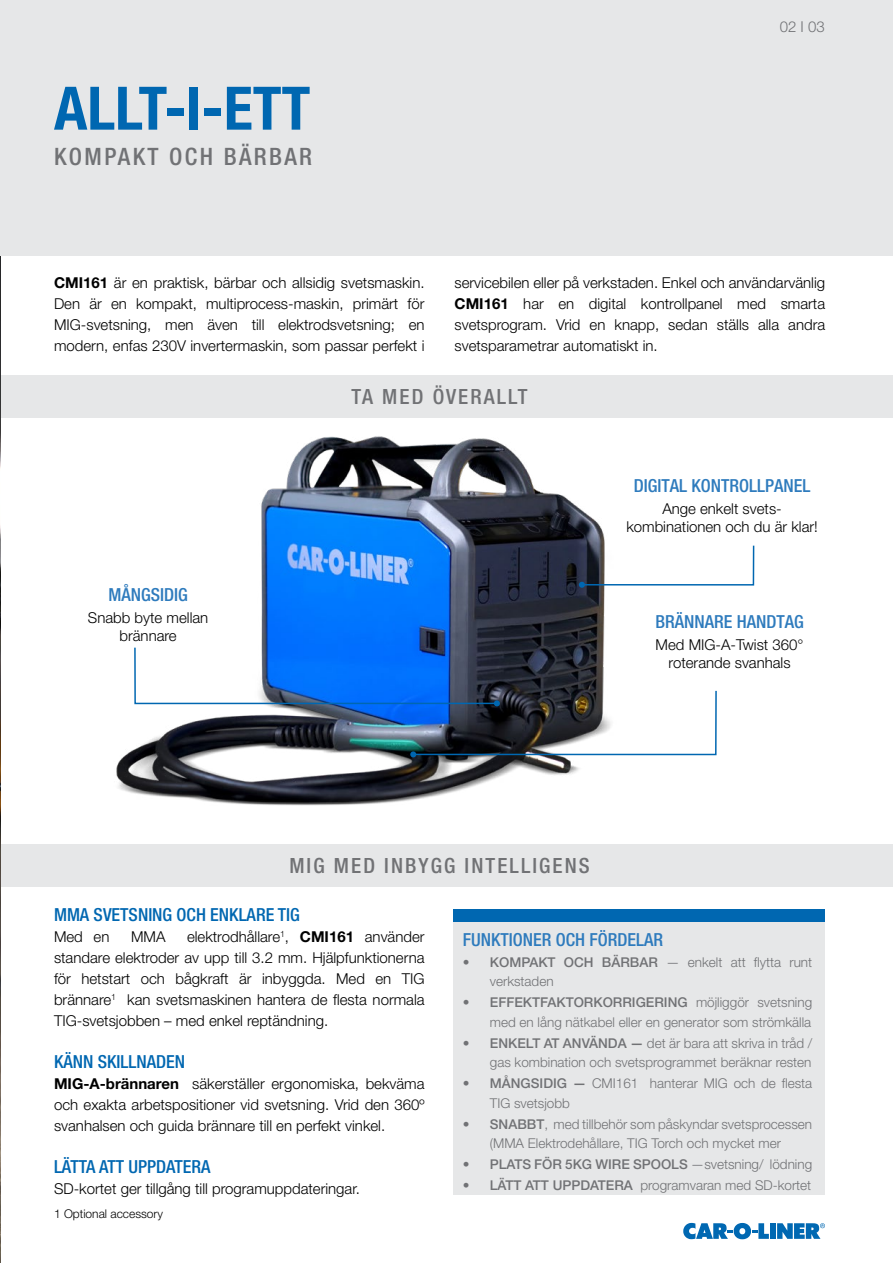
<style>
.page{position:relative;width:893px;height:1263px;background:#fff}
.page>*{position:absolute;margin:0;border:0;box-sizing:border-box;transform-origin:0 0}
.t1{font:700 condensed 60px "Helvetica Neue LT Pro";color:#0067b1}
.t2{font:500 condensed 24px "Helvetica Neue LT Pro";letter-spacing:.1em;color:#717275}
.t3{font:500 condensed 21px "Helvetica Neue LT Pro";letter-spacing:.1em;color:#717275}
.t4{font:500 condensed 18px "Helvetica Neue LT Pro";color:#2e7bbd}
.t5{font:500 condensed 18px "Helvetica Neue LT Pro";color:#0067b1}
.t6{font:300 15px/21px "Helvetica Neue LT Pro";color:#000;text-align:justify}
.t7{font:300 15px "Helvetica Neue LT Pro";color:#717275}
.t8{font:300 13.5px/19.5px "Helvetica Neue LT Pro";color:#717275}
.t9{font:500 13.5px "Helvetica Neue LT Pro";color:#717275}
.t10{font:300 12px "Helvetica Neue LT Pro";color:#000}
.s1{font-weight:700}
.s2{font-weight:500}
.s3{font-weight:300}
</style>
<div class="page">
<img style="left:0;top:255px;width:1px;height:1008px">
<div style="left:0;top:0;width:893px;height:255px;background:#e6e7e8"></div>
<div style="left:1px;top:375px;width:892px;height:43px;background:#e6e7e8"></div>
<div style="left:1px;top:844px;width:892px;height:43px;background:#e6e7e8"></div>
<svg style="left:683px;top:1223px;width:86px;height:16px"></svg>
<div style="left:770px;top:1223px;width:6px;height:16px;background:#0068b2"></div>
<svg style="left:777px;top:1223px;width:48px;height:16px"></svg>
<div style="left:453px;top:922px;width:372px;height:272px;background:#e6e7e8"></div>
<div style="left:453px;top:909px;width:372px;height:13px;background:#0067b1"></div>
<img style="left:116px;top:436px;width:489px;height:370px">
<svg style="left:133px;top:646px;width:584px;height:111px"></svg>
<svg style="left:579px;top:544px;width:176px;height:44px"></svg>
<p class="t1" style="left:54px;top:72px;width:258px">ALLT-I-ETT</p>
<p class="t2" style="left:54px;top:142px;width:260px">KOMPAKT OCH BÄRBAR</p>
<p class="t7" style="left:780px;top:18px;width:47px">02 I 03</p>
<p class="t6" style="left:54px;top:272px;width:372px"><span class="s1">CMI161</span> är en praktisk, bärbar och allsidig svetsmaskin.<br>Den är en kompakt, multiprocess-maskin, primärt för MIG-svetsning, men även till elektrodsvetsning; en modern, enfas 230V invertermaskin, som passar perfekt i</p>
<p class="t6" style="left:455px;top:272px;width:372px">servicebilen eller på verkstaden. Enkel och användarvänlig <span class="s1">CMI161</span> har en digital kontrollpanel med smarta svetsprogram. Vrid en knapp, sedan ställs alla andra svetsparametrar automatiskt in.</p>
<p class="t4" style="left:108px;top:583px;width:81px">MÅNGSIDIG</p>
<p class="t6" style="left:88px;top:608px;width:122px;line-height:18px;text-align:center">Snabb byte mellan brännare</p>
<p class="t3" style="left:351px;top:384px;width:178px">TA MED ÖVERALLT</p>
<p class="t4" style="left:634px;top:475px;width:178px">DIGITAL KONTROLLPANEL</p>
<p class="t6" style="left:626px;top:500px;width:193px;line-height:18px;text-align:center">Ange enkelt svets&shy;kombinationen och du är klar!</p>
<p class="t4" style="left:655px;top:611px;width:150px">BRÄNNARE HANDTAG</p>
<p class="t6" style="left:656px;top:635px;width:149px;line-height:18px;text-align:center">Med MIG-A-Twist 360° roterande svanhals</p>
<p class="t3" style="left:289px;top:853px;width:302px">MIG MED INBYGG INTELLIGENS</p>
<p class="t5" style="left:54px;top:904px;width:247px">MMA SVETSNING OCH ENKLARE TIG</p>
<p class="t6" style="left:54px;top:926px;width:57px">Med en</p>
<p class="t6" style="left:131px;top:926px;width:36px">MMA</p>
<p class="t6" style="left:54px;top:926px;width:372px;text-indent:133px">elektrodhållare<sup>1</sup>, <span class="s1">CMI161</span> använder standare elektroder av upp till 3.2 mm. Hjälpfunktionerna för hetstart och bågkraft är inbyggda. Med en TIG brännare<sup>1</sup> kan svetsmaskinen hantera de flesta normala TIG-svetsjobben – med enkel reptändning.</p>
<p class="t5" style="left:54px;top:1051px;width:133px">KÄNN SKILLNADEN</p>
<p class="t6" style="left:54px;top:1073px;width:372px"><span class="s1">MIG-A-brännaren</span> säkerställer ergonomiska, bekväma och exakta arbetspositioner vid svetsning. Vrid den 360º svanhalsen och guida brännare till en perfekt vinkel.</p>
<p class="t5" style="left:54px;top:1156px;width:158px">LÄTTA ATT UPPDATERA</p>
<p class="t6" style="left:54px;top:1178px;width:307px">SD-kortet ger tillgång till programuppdateringar.</p>
<p class="t10" style="left:54px;top:1207px;width:110px">1 Optional accessory</p>
<p class="t4" style="left:463px;top:928px;width:202px">FUNKTIONER OCH FÖRDELAR</p>
<p class="t8" style="left:490px;top:952px;width:324px;text-indent:-27px"><span class="s2">• KOMPAKT OCH BÄRBAR</span> — enkelt att flytta runt verkstaden</p>
<p class="t8" style="left:463px;top:992px;width:351px;text-align:right"><span class="s2">• EFFEKTFAKTORKORRIGERING</span> möjliggör svetsning med en lång nätkabel eller en generator som strömkälla</p>
<p class="t8" style="left:463px;top:1033px;width:351px;text-align:right"><span class="s2">• ENKELT AT ANVÄNDA —</span> det är bara att skriva in tråd / gas kombination och svetsprogrammet beräknar resten</p>
<p class="t8" style="left:490px;top:1073px;width:324px;text-indent:-27px"><span class="s2">• MÅNGSIDIG —</span> CMI161 hanterar MIG och de flesta<br>TIG svetsjobb</p>
<p class="t8" style="left:463px;top:1114px;width:351px;text-align:center"><span class="s2">• SNABBT</span>, med tillbehör som påskyndar svetsprocessen (MMA Elektrodehållare, TIG Torch och mycket mer</p>
<p class="t9" style="left:463px;top:1156px;width:351px">• PLATS FÖR 5KG WIRE SPOOLS <span class="s3">—svetsning/ lödning</span></p>
<p class="t8" style="left:463px;top:1175px;width:350px"><span class="s2">• LÄTT ATT UPPDATERA</span> programvaran med SD-kortet</p>
</div>
